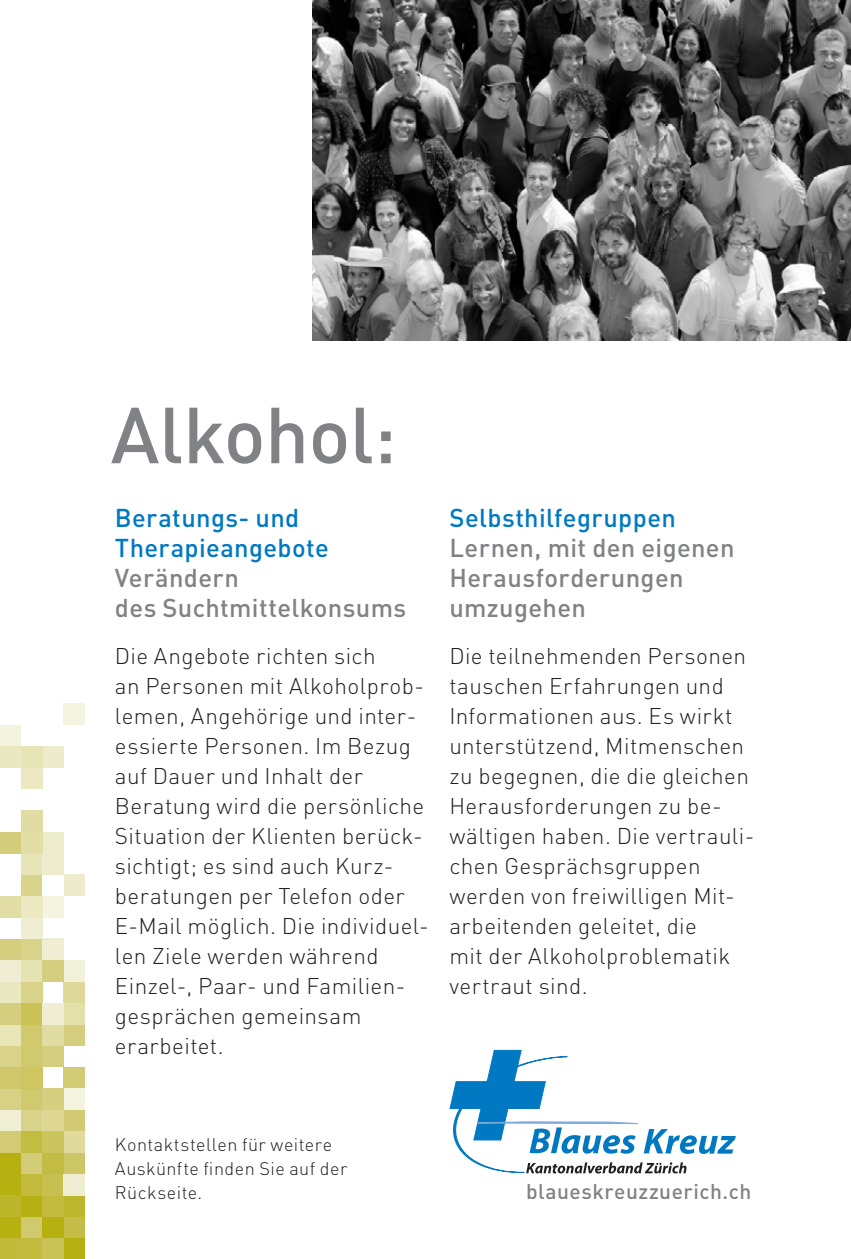
<style>
.page{position:relative;width:851px;height:1259px;background:#fff}
.page>*{position:absolute;margin:0;border:0;box-sizing:border-box;transform-origin:0 0}
.t1{font:500 78px "DIN";letter-spacing:-.01em;color:#808285}
.t2{font:500 25.5px/30px "DIN";letter-spacing:.015em;color:#808285}
.t3{font:500 25.5px/30px "DIN";letter-spacing:.015em;color:#0079c2}
.t4{font:300 22.5px/30px "DIN";letter-spacing:.02em;color:#231f20}
.t5{font:500 21px "DIN";letter-spacing:.025em;color:#808285}
.t6{font:300 18px/24px "DIN";letter-spacing:.025em;color:#231f20}
</style>
<div class="page">
<img style="left:312px;top:0;width:538px;height:340px">
<div style="left:42px;top:832px;width:22px;height:21px;background:#edeccc"></div>
<div style="left:64px;top:1238px;width:21px;height:21px;background:#b6b010"></div>
<div style="left:64px;top:1216px;width:21px;height:22px;background:#c3bd48"></div>
<div style="left:64px;top:1195px;width:21px;height:21px;background:#bdb72c"></div>
<div style="left:64px;top:1152px;width:21px;height:22px;background:#cdc667"></div>
<div style="left:64px;top:1131px;width:21px;height:21px;background:#e0db9c"></div>
<div style="left:64px;top:1109px;width:21px;height:22px;background:#d1ca72"></div>
<div style="left:64px;top:1067px;width:21px;height:21px;background:#d2cb74"></div>
<div style="left:64px;top:1024px;width:21px;height:21px;background:#d5ce7e"></div>
<div style="left:64px;top:1003px;width:21px;height:21px;background:#e4e0aa"></div>
<div style="left:64px;top:981px;width:21px;height:22px;background:#ded998"></div>
<div style="left:64px;top:960px;width:21px;height:21px;background:#f2f1d9"></div>
<div style="left:64px;top:874px;width:21px;height:22px;background:#edebc9"></div>
<div style="left:42px;top:746px;width:22px;height:22px;background:#edebc9"></div>
<div style="left:64px;top:703px;width:21px;height:22px;background:#f5f4e1"></div>
<div style="left:42px;top:896px;width:22px;height:21px;background:#f5f4e1"></div>
<div style="left:64px;top:1088px;width:21px;height:21px;background:#f5f4e1"></div>
<div style="left:21px;top:1238px;width:21px;height:21px;background:#c2bb3d"></div>
<div style="left:21px;top:1216px;width:21px;height:22px;background:#d0c96e"></div>
<div style="left:21px;top:1195px;width:21px;height:21px;background:#b6b010"></div>
<div style="left:21px;top:1174px;width:21px;height:21px;background:#c1ba3b"></div>
<div style="left:21px;top:1152px;width:21px;height:22px;background:#d3cc78"></div>
<div style="left:21px;top:1131px;width:21px;height:21px;background:#c2bc40"></div>
<div style="left:21px;top:1109px;width:21px;height:22px;background:#d8d389"></div>
<div style="left:21px;top:1088px;width:21px;height:21px;background:#d0c96e"></div>
<div style="left:21px;top:1067px;width:21px;height:21px;background:#cdc661"></div>
<div style="left:21px;top:1024px;width:21px;height:43px;background:#d0c96e"></div>
<div style="left:21px;top:1003px;width:21px;height:21px;background:#c9c255"></div>
<div style="left:21px;top:981px;width:21px;height:22px;background:#d8d389"></div>
<div style="left:21px;top:960px;width:21px;height:21px;background:#e6e3b3"></div>
<div style="left:21px;top:938px;width:21px;height:22px;background:#d8d389"></div>
<div style="left:21px;top:917px;width:21px;height:21px;background:#efeed2"></div>
<div style="left:21px;top:896px;width:21px;height:21px;background:#ebe8c2"></div>
<div style="left:21px;top:874px;width:21px;height:22px;background:#d9d48b"></div>
<div style="left:21px;top:853px;width:21px;height:21px;background:#e7e4b5"></div>
<div style="left:21px;top:832px;width:21px;height:21px;background:#e3dea6"></div>
<div style="left:21px;top:810px;width:21px;height:22px;background:#e1dda2"></div>
<div style="left:21px;top:768px;width:21px;height:21px;background:#ebe8c2"></div>
<div style="left:21px;top:746px;width:21px;height:22px;background:#e7e4b5"></div>
<div style="left:0;top:1238px;width:21px;height:21px;background:#c0ba39"></div>
<div style="left:42px;top:1238px;width:22px;height:21px;background:#c9c255"></div>
<div style="left:42px;top:1216px;width:22px;height:22px;background:#b6b010"></div>
<div style="left:42px;top:1195px;width:22px;height:21px;background:#c2bb3d"></div>
<div style="left:42px;top:1174px;width:22px;height:21px;background:#c6c051"></div>
<div style="left:42px;top:1152px;width:22px;height:22px;background:#c2bc45"></div>
<div style="left:42px;top:1131px;width:22px;height:21px;background:#cbc55e"></div>
<div style="left:42px;top:1109px;width:22px;height:22px;background:#ddd793"></div>
<div style="left:42px;top:1088px;width:22px;height:21px;background:#d6cf80"></div>
<div style="left:42px;top:1045px;width:22px;height:22px;background:#d5ce7e"></div>
<div style="left:42px;top:1024px;width:22px;height:21px;background:#e1dda2"></div>
<div style="left:42px;top:1003px;width:22px;height:21px;background:#efeed2"></div>
<div style="left:42px;top:960px;width:22px;height:21px;background:#d5ce7e"></div>
<div style="left:42px;top:938px;width:22px;height:22px;background:#efeed2"></div>
<div style="left:64px;top:1174px;width:21px;height:21px;background:#efeed2"></div>
<div style="left:42px;top:853px;width:22px;height:21px;background:#edeccc"></div>
<div style="left:0;top:1216px;width:21px;height:22px;background:#b6b010"></div>
<div style="left:0;top:1195px;width:21px;height:21px;background:#bcb62a"></div>
<div style="left:0;top:1152px;width:21px;height:43px;background:#b6b010"></div>
<div style="left:0;top:1131px;width:21px;height:21px;background:#d2cb74"></div>
<div style="left:0;top:1109px;width:21px;height:22px;background:#f0efd4"></div>
<div style="left:0;top:1088px;width:21px;height:21px;background:#d8d287"></div>
<div style="left:0;top:1067px;width:21px;height:21px;background:#cfc769"></div>
<div style="left:0;top:1045px;width:21px;height:22px;background:#d8d389"></div>
<div style="left:0;top:1024px;width:21px;height:21px;background:#e8e5b7"></div>
<div style="left:0;top:1003px;width:21px;height:21px;background:#d5ce7e"></div>
<div style="left:0;top:981px;width:21px;height:22px;background:#eae8c0"></div>
<div style="left:0;top:960px;width:21px;height:21px;background:#efeed2"></div>
<div style="left:0;top:938px;width:21px;height:22px;background:#d5ce7e"></div>
<div style="left:0;top:896px;width:21px;height:21px;background:#e3dea6"></div>
<div style="left:0;top:832px;width:21px;height:21px;background:#d4ce7c"></div>
<div style="left:0;top:725px;width:21px;height:21px;background:#f4f3de"></div>
<div style="left:0;top:746px;width:21px;height:22px;background:#eae8c0"></div>
<svg style="left:449px;top:1050px;width:286px;height:123px"></svg>
<h1 class="t1" style="left:111px;top:385px;width:287px">Alkohol:</h1>
<p class="t3" style="left:115px;top:501px;width:215px">Beratungs- und<br>Therapieangebote</p>
<p class="t2" style="left:115px;top:561px;width:293px">Verändern<br>des Suchtmittelkonsums</p>
<p class="t4" style="left:115px;top:640px;width:315px">Die Angebote richten sich<br>an Personen mit Alkoholprob&shy;lemen, Angehörige und inter&shy;essierte Personen. Im Bezug auf Dauer und Inhalt der<br>Beratung wird die persönliche<br>Situation der Klienten berück&shy;sichtigt; es sind auch Kurz&shy;beratungen per Telefon oder<br>E-Mail möglich. Die individuel&shy;len Ziele werden während<br>Einzel-, Paar- und Familien&shy;gesprächen gemeinsam erarbeitet.</p>
<p class="t3" style="left:449px;top:501px;width:228px">Selbsthilfegruppen</p>
<p class="t2" style="left:449px;top:531px;width:286px">Lernen, mit den eigenen<br>Herausforderungen umzugehen</p>
<p class="t4" style="left:449px;top:640px;width:306px">Die teilnehmenden Personen tauschen Erfahrungen und<br>Informationen aus. Es wirkt unterstützend, Mitmenschen zu begegnen, die die gleichen<br>Herausforderungen zu be&shy;wältigen haben. Die vertrauli&shy;chen Gesprächsgruppen werden von freiwilligen Mit&shy;arbeitenden geleitet, die<br>mit der Alkoholproblematik vertraut sind.</p>
<p class="t6" style="left:115px;top:1132px;width:234px">Kontaktstellen für weitere<br>Auskünfte finden Sie auf der<br>Rückseite.</p>
<p class="t5" style="left:526px;top:1178px;width:227px">blaueskreuzzuerich.ch</p>
</div>
